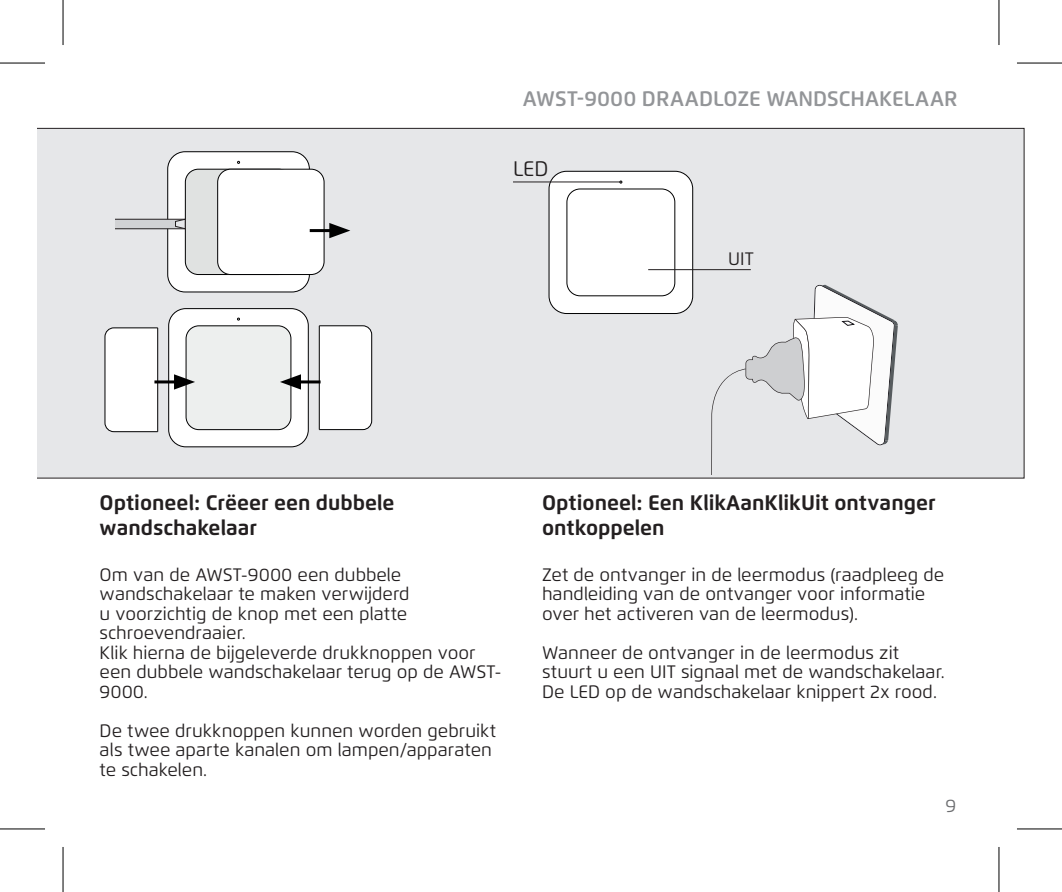
<style>
.page{position:relative;width:1062px;height:892px;background:#fff}
.page>*{position:absolute;margin:0;border:0;box-sizing:border-box;transform-origin:0 0}
.Kopje_titel{font:700 21px/25.2px "Flexo";color:#231f20}
.t1{font:600 21px "Flexo";color:#939598}
.Kopje_titel-2{font:21px "Flexo";color:#231f20}
.Platte_tekst{font:18px/19.5px "Flexo";color:#231f20}
.Kopje_titel-3{font:18px "Flexo";color:#231f20}
.t2{font:18px "Flexo";color:#6c6d70}
</style>
<div class="page">
<div style="left:37px;top:128px;width:987px;height:350px;background:#e6e7e9"></div>
<div style="left:549px;top:171px;width:143px;height:142px;background:#fff;border-radius:18px"></div>
<div style="left:549px;top:171px;width:143px;height:142px;border:1px solid #000001;border-radius:18px"></div>
<div style="left:566px;top:189px;width:109px;height:107px;border:1px solid #000001;border-radius:13px"></div>
<svg style="left:622px;top:285px;width:275px;height:189px"></svg>
<hr style="left:648px;top:269px;width:102px;height:1px;background:#231f20">
<hr style="left:513px;top:181px;width:108px;height:1px;background:#231f20">
<div style="left:168px;top:152px;width:141px;height:140px;background:#fff;border-radius:17px"></div>
<div style="left:167px;top:151px;width:142px;height:141px;border:1px solid #000001;border-radius:17px"></div>
<div style="left:185px;top:169px;width:107px;height:105px;background:#e0e2e1;border-radius:13px"></div>
<div style="left:185px;top:169px;width:107px;height:105px;border:1px solid #000001;border-radius:13px"></div>
<svg style="left:115px;top:219px;width:70px;height:10px"></svg>
<div style="left:218px;top:169px;width:106px;height:105px;background:#fff;border-radius:13px"></div>
<div style="left:217px;top:169px;width:107px;height:105px;border:1px solid #000001;border-radius:13px"></div>
<div style="left:169px;top:308px;width:139px;height:139px;background:#fff;border-radius:17px"></div>
<div style="left:168px;top:308px;width:140px;height:139px;border:1px solid #000001;border-radius:17px"></div>
<div style="left:186px;top:326px;width:105px;height:103px;background:#edefee;border-radius:13px"></div>
<div style="left:186px;top:325px;width:105px;height:104px;border:1px solid #000001;border-radius:13px"></div>
<svg style="left:105px;top:327px;width:53px;height:105px"></svg>
<hr style="left:157px;top:328px;width:1px;height:103px;background:#000001">
<svg style="left:319px;top:325px;width:53px;height:105px"></svg>
<hr style="left:319px;top:326px;width:1px;height:103px;background:#000001">
<hr style="left:296px;top:380px;width:24px;height:3px;background:#000">
<svg style="left:280px;top:374px;width:21px;height:15px"></svg>
<hr style="left:154px;top:380px;width:25px;height:3px;background:#000">
<svg style="left:174px;top:374px;width:21px;height:15px"></svg>
<hr style="left:310px;top:229px;width:24px;height:3px;background:#000">
<svg style="left:329px;top:223px;width:21px;height:15px"></svg>
<svg style="left:0;top:829px;width:45px;height:1px"></svg>
<svg style="left:1017px;top:829px;width:44px;height:1px"></svg>
<hr style="left:0;top:62px;width:45px;height:2px;background:#000">
<hr style="left:1016px;top:62px;width:45px;height:2px;background:#000">
<hr style="left:0;top:828px;width:45px;height:1px;background:#000">
<hr style="left:1016px;top:828px;width:45px;height:1px;background:#000">
<hr style="left:62px;top:0;width:2px;height:45px;background:#000">
<hr style="left:62px;top:846px;width:2px;height:45px;background:#000">
<hr style="left:998px;top:0;width:1px;height:45px;background:#000">
<hr style="left:998px;top:846px;width:1px;height:45px;background:#000">
<p class="t1" style="left:523px;top:85px;width:436px">AWST-9000 DRAADLOZE WANDSCHAKELAAR</p>
<p class="Kopje_titel-2" style="left:513px;top:156px;width:37px">LED</p>
<p class="Kopje_titel-3" style="left:728px;top:248px;width:27px">UIT</p>
<p class="Kopje_titel" style="left:100px;top:490px;width:296px">Optioneel: Crëeer een dubbele wandschakelaar</p>
<p class="Platte_tekst" style="left:100px;top:564px;width:311px">Om van de AWST-9000 een dubbele wandschakelaar te maken verwijderd u voorzichtig de knop met een platte schroevendraaier.</p>
<p class="Platte_tekst" style="left:100px;top:642px;width:403px">Klik hierna de bijgeleverde drukknoppen voor een dubbele wandschakelaar terug op de AWST-<br>9000.</p>
<p class="Platte_tekst" style="left:100px;top:720px;width:398px">De twee drukknoppen kunnen worden gebruikt als twee aparte kanalen om lampen/apparaten te schakelen.</p>
<p class="Kopje_titel" style="left:542px;top:490px;width:395px">Optioneel: Een KlikAanKlikUit ontvanger ontkoppelen</p>
<p class="Platte_tekst" style="left:542px;top:564px;width:403px">Zet de ontvanger in de leermodus (raadpleeg de handleiding van de ontvanger voor informatie over het activeren van de leermodus).</p>
<p class="Platte_tekst" style="left:542px;top:642px;width:404px">Wanneer de ontvanger in de leermodus zit stuurt u een UIT signaal met de wandschakelaar.<br>De LED op de wandschakelaar knippert 2x rood.</p>
<p class="t2" style="left:945px;top:794px;width:12px">9</p>
</div>
